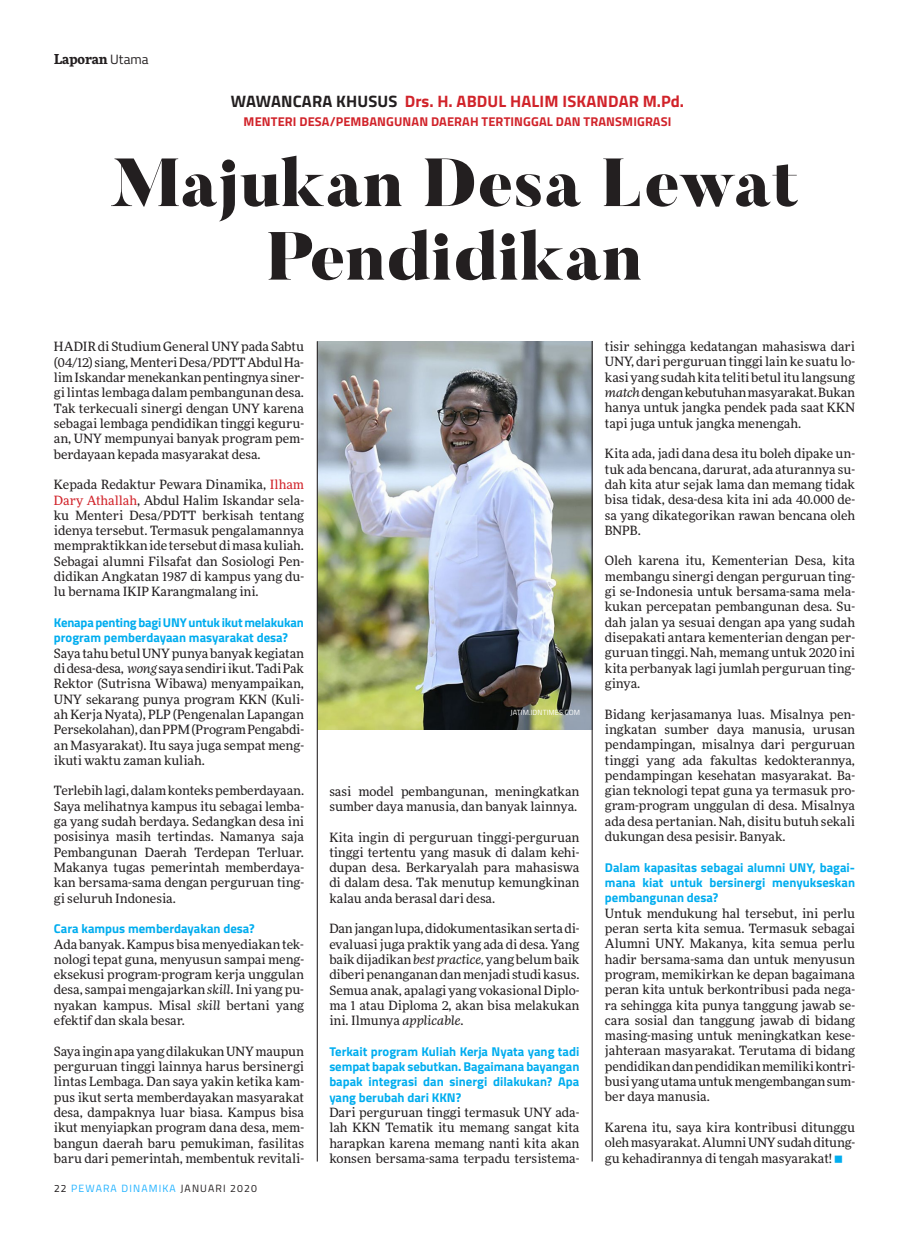
<style>
.page{position:relative;width:915px;height:1234px;background:#fff}
.page>*{position:absolute;margin:0;border:0;box-sizing:border-box;transform-origin:0 0}
.t1{font:900 67.5px/73.5px "Butler";color:#231f20;text-align:center}
.bt_1{font:700 16.5px "Titillium";letter-spacing:.01em;color:#d1232a}
.t2{font:700 13.5px "More Pro";color:#231f20}
.bt_1-2{font:12.75px/15.3px "More Pro";color:#231f20;text-align:justify}
.bt_1-3{font:700 12.75px/15.3px "Titillium";color:#00adef;text-align:justify}
.bt_1-4{font:12.75px/15.3px "More Pro";letter-spacing:.02em;color:#231f20}
.bt_1-5{font:700 12.75px "Titillium";letter-spacing:.01em;color:#d1232a}
.t3{font:10.5px "Titillium";letter-spacing:.11em;color:#20b2ff}
.t4{font:7.5px "Titillium";letter-spacing:.01em;color:#fff}
.s1{font-family:"Titillium";font-weight:400}
.s2{color:#231f20}
.s3{color:#d1232a}
.s4{font-style:italic}
.s5{font-family:"Titillium Text 22 L";color:#231f20}
</style>
<div class="page">
<img style="left:318px;top:341px;width:273px;height:388px">
<hr style="left:591px;top:341px;width:1px;height:820px;background:#231f20">
<hr style="left:316px;top:341px;width:2px;height:820px;background:#231f20">
<p class="t2" style="left:54px;top:49px;width:96px">Laporan <span class="s1">Utama</span></p>
<p class="bt_1" style="left:231px;top:89px;width:454px"><span class="s2">WAWANCARA KHUSUS</span> Drs. H. ABDUL HALIM ISKANDAR M.Pd.</p>
<p class="bt_1-5" style="left:243px;top:112px;width:429px">MENTERI DESA/PEMBANGUNAN DAERAH TERTINGGAL DAN TRANSMIGRASI</p>
<p class="t1" style="left:110px;top:148px;width:689px">Majukan Desa Lewat<br>Pendidikan</p>
<p class="bt_1-2" style="left:54px;top:338px;width:251px">HADIR di Studium General UNY pada Sabtu (04/12) siang, Menteri Desa/PDTT Abdul Ha&shy;lim Iskandar menekankan pentingnya siner&shy;gi lintas lembaga dalam pembangunan desa.<br>Tak terkecuali sinergi dengan UNY karena sebagai lembaga pendidikan tinggi keguru&shy;an, UNY mempunyai banyak program pem&shy;berdayaan kepada masyarakat desa.</p>
<p class="bt_1-2" style="left:54px;top:476px;width:251px">Kepada Redaktur Pewara Dinamika, <span class="s3">Ilham Dary Athallah</span>, Abdul Halim Iskandar sela&shy;ku Menteri Desa/PDTT berkisah tentang idenya tersebut. Termasuk pengalamannya mempraktikkan ide tersebut di masa kuliah.<br>Sebagai alumni Filsafat dan Sosiologi Pen&shy;didikan Angkatan 1987 di kampus yang du&shy;lu bernama IKIP Karangmalang ini.</p>
<p class="bt_1-3" style="left:54px;top:614px;width:251px">Kenapa penting bagi UNY untuk ikut melakukan program pemberdayaan masyarakat desa?</p>
<p class="bt_1-2" style="left:54px;top:644px;width:251px">Saya tahu betul UNY punya banyak kegiatan di desa-desa, <span class="s4">wong</span> saya sendiri ikut. Tadi Pak Rektor (Sutrisna Wibawa) menyampaikan, UNY sekarang punya program KKN (Kuli&shy;ah Kerja Nyata), PLP (Pengenalan Lapangan Persekolahan), dan PPM (Program Pengabdi&shy;an Masyarakat). Itu saya juga sempat meng-</p>
<p class="bt_1-2" style="left:54px;top:751px;width:152px">ikuti waktu zaman kuliah.</p>
<p class="bt_1-2" style="left:54px;top:782px;width:251px">Terlebih lagi, dalam konteks pemberdayaan.<br>Saya melihatnya kampus itu sebagai lemba&shy;ga yang sudah berdaya. Sedangkan desa ini posisinya masih tertindas. Namanya saja Pembangunan Daerah Terdepan Terluar.<br>Makanya tugas pemerintah memberdaya&shy;kan bersama-sama dengan perguruan ting&shy;gi seluruh Indonesia.</p>
<p class="bt_1-3" style="left:54px;top:920px;width:202px">Cara kampus memberdayakan desa?</p>
<p class="bt_1-2" style="left:54px;top:935px;width:251px">Ada banyak. Kampus bisa menyediakan tek-</p>
<p class="bt_1-2" style="left:54px;top:950px;width:251px">nologi tepat guna, menyusun sampai meng&shy;eksekusi program-program kerja unggulan desa, sampai mengajarkan <span class="s4">skill</span>. Ini yang pu-</p>
<p class="bt_1-2" style="left:54px;top:996px;width:251px">nyakan kampus. Misal <span class="s4">skill</span> bertani yang efektif dan skala besar.</p>
<p class="bt_1-2" style="left:54px;top:1042px;width:251px">Saya ingin apa yang dilakukan UNY maupun perguruan tinggi lainnya harus bersinergi lintas Lembaga. Dan saya yakin ketika kam&shy;pus ikut serta memberdayakan masyarakat desa, dampaknya luar biasa. Kampus bisa ikut menyiapkan program dana desa, mem&shy;bangun daerah baru pemukiman, fasilitas baru dari pemerintah, membentuk revitali-</p>
<p class="t3" style="left:54px;top:1180px;width:204px"><span class="s5">22</span> PEWARA DINAMIKA <span class="s2">JANUARI 2020</span></p>
<p class="t4" style="left:510px;top:706px;width:71px">JATIM.IDNTIMES.COM</p>
<p class="bt_1-4" style="left:329px;top:782px;width:251px">sasi model pembangunan, meningkatkan sumber daya manusia, dan banyak lainnya.</p>
<p class="bt_1-2" style="left:329px;top:828px;width:251px">Kita ingin di perguruan tinggi-perguruan tinggi tertentu yang masuk di dalam kehi&shy;dupan desa. Berkaryalah para mahasiswa di dalam desa. Tak menutup kemungkinan kalau anda berasal dari desa.</p>
<p class="bt_1-2" style="left:329px;top:920px;width:251px">Dan jangan lupa, didokumentasikan serta di&shy;evaluasi juga praktik yang ada di desa. Yang baik dijadikan <span class="s4">best practice,</span> yang belum baik diberi penanganan dan menjadi studi kasus.<br>Semua anak, apalagi yang vokasional Diplo&shy;ma 1 atau Diploma 2, akan bisa melakukan ini. Ilmunya <span class="s4">applicable</span>.</p>
<p class="bt_1-3" style="left:329px;top:1042px;width:251px">Terkait program Kuliah Kerja Nyata yang tadi sempat bapak sebutkan. Bagaimana bayangan bapak integrasi dan sinergi dilakukan? Apa yang berubah dari KKN?</p>
<p class="bt_1-2" style="left:329px;top:1103px;width:251px">Dari perguruan tinggi termasuk UNY ada&shy;lah KKN Tematik itu memang sangat kita harapkan karena memang nanti kita akan konsen bersama-sama terpadu tersistema-</p>
<p class="bt_1-2" style="left:604px;top:338px;width:251px">tisir sehingga kedatangan mahasiswa dari UNY, dari perguruan tinggi lain ke suatu lo&shy;kasi yang sudah kita teliti betul itu langsung <span class="s4">match</span> dengan kebutuhan masyarakat. Bukan hanya untuk jangka pendek pada saat KKN tapi juga untuk jangka menengah.</p>
<p class="bt_1-2" style="left:604px;top:445px;width:251px">Kita ada, jadi dana desa itu boleh dipake un&shy;tuk ada bencana, darurat, ada aturannya su&shy;dah kita atur sejak lama dan memang tidak bisa tidak, desa-desa kita ini ada 40.000 de&shy;sa yang dikategorikan rawan bencana oleh BNPB.</p>
<p class="bt_1-2" style="left:604px;top:552px;width:251px">Oleh karena itu, Kementerian Desa, kita membangu sinergi dengan perguruan ting&shy;gi se-Indonesia untuk bersama-sama mela&shy;kukan percepatan pembangunan desa. Su&shy;dah jalan ya sesuai dengan apa yang sudah disepakati antara kementerian dengan per&shy;guruan tinggi. Nah, memang untuk 2020 ini kita perbanyak lagi jumlah perguruan ting&shy;ginya.</p>
<p class="bt_1-2" style="left:604px;top:705px;width:251px">Bidang kerjasamanya luas. Misalnya pen&shy;ingkatan sumber daya manusia, urusan pendampingan, misalnya dari perguruan tinggi yang ada fakultas kedokterannya, pendampingan kesehatan masyarakat. Ba&shy;gian teknologi tepat guna ya termasuk pro&shy;gram-program unggulan di desa. Misalnya ada desa pertanian. Nah, disitu butuh sekali dukungan desa pesisir. Banyak.</p>
<p class="bt_1-3" style="left:604px;top:858px;width:251px">Dalam kapasitas sebagai alumni UNY, bagai&shy;mana kiat untuk bersinergi menyukseskan pembangunan desa?</p>
<p class="bt_1-2" style="left:604px;top:904px;width:251px">Untuk mendukung hal tersebut, ini perlu peran serta kita semua. Termasuk sebagai Alumni UNY. Makanya, kita semua perlu hadir bersama-sama dan untuk menyusun program, memikirkan ke depan bagaimana peran kita untuk berkontribusi pada nega&shy;ra sehingga kita punya tanggung jawab se&shy;cara sosial dan tanggung jawab di bidang masing-masing untuk meningkatkan kese&shy;jahteraan masyarakat. Terutama di bidang pendidikan dan pendidikan memiliki kontri&shy;busi yang utama untuk mengembangan sum&shy;ber daya manusia.</p>
<p class="bt_1-2" style="left:604px;top:1118px;width:251px">Karena itu, saya kira kontribusi ditunggu oleh masyarakat. Alumni UNY sudah ditung&shy;gu kehadirannya di tengah masyarakat!</p>
</div>
